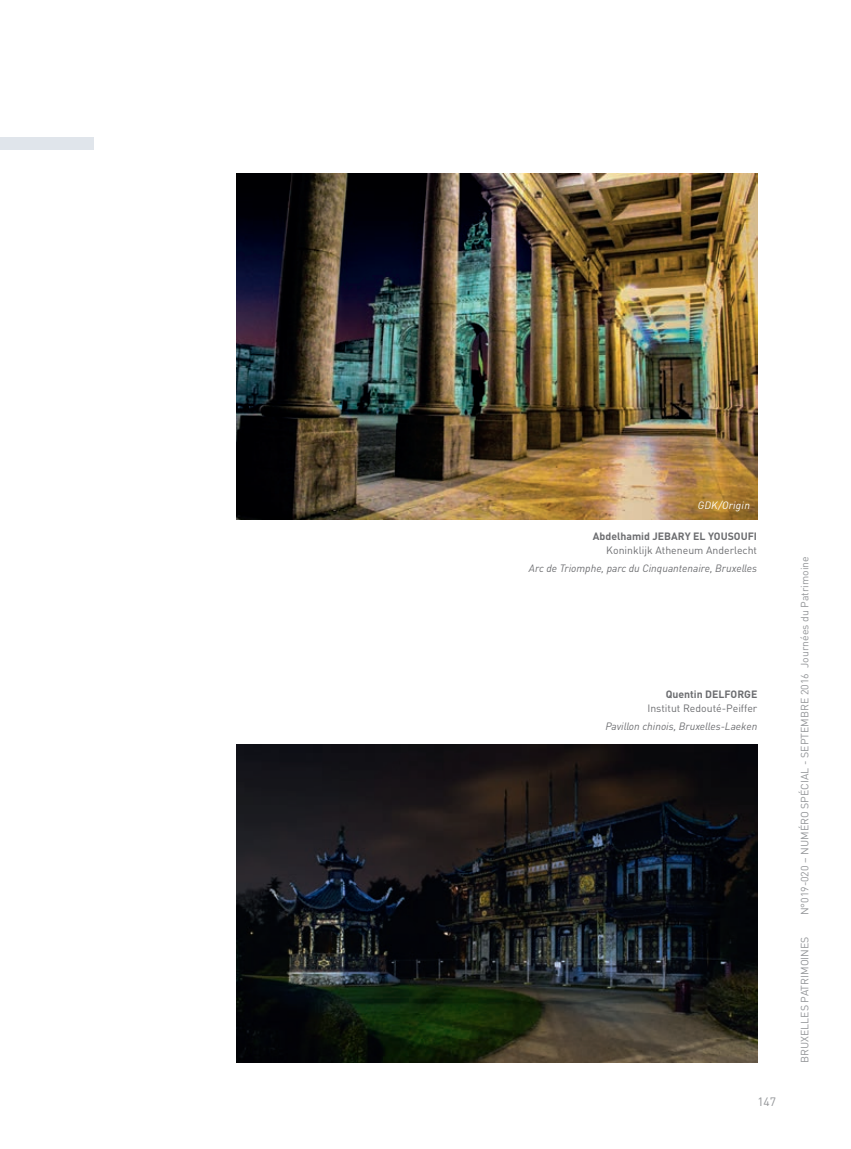
<style>
.page{position:relative;width:851px;height:1149px;background:#fff}
.page>*{position:absolute;margin:0;border:0;box-sizing:border-box;transform-origin:0 0}
.t1{font:12px "DIN";color:#939598}
.t2{font:10.5px "DIN";color:#939598}
.t3{font:italic 10.5px "DINOT";color:#6c6d70}
.t4{font:10.5px "DIN";color:#6c6d70}
.t5{font:700 10.5px "DIN";color:#6c6d70}
.t6{font:italic 10.5px "DINOT";letter-spacing:.02em;color:#fff}
</style>
<div class="page">
<img style="left:236px;top:173px;width:521px;height:346px">
<div style="left:0;top:137px;width:94px;height:13px;background:#e0e5eb"></div>
<img style="left:236px;top:744px;width:521px;height:318px">
<p class="t6" style="left:697px;top:498px;width:54px">GDK/Origin</p>
<p class="t5" style="left:592px;top:529px;width:166px">Abdelhamid JEBARY EL YOUSOUFI</p>
<p class="t4" style="left:606px;top:543px;width:152px">Koninklijk Atheneum Anderlecht</p>
<p class="t3" style="left:529px;top:561px;width:229px">Arc de Triomphe, parc du Cinquantenaire, Bruxelles</p>
<p class="t5" style="left:665px;top:687px;width:93px">Quentin DELFORGE</p>
<p class="t4" style="left:647px;top:701px;width:111px">Institut Redouté-Peiffer</p>
<p class="t3" style="left:605px;top:719px;width:153px">Pavillon chinois, Bruxelles-Laeken</p>
<p class="t1" style="left:757px;top:1094px;width:20px">147</p>
<p class="t2" style="left:798px;top:915px;width:360px;rotate:-90deg">N°019-020 – NUMÉRO SPÉCIAL - SEPTEMBRE 2016 Journées du Patrimoine</p>
<p class="t2" style="left:798px;top:1062px;width:128px;rotate:-90deg">BRUXELLES PATRIMOINES</p>
</div>
